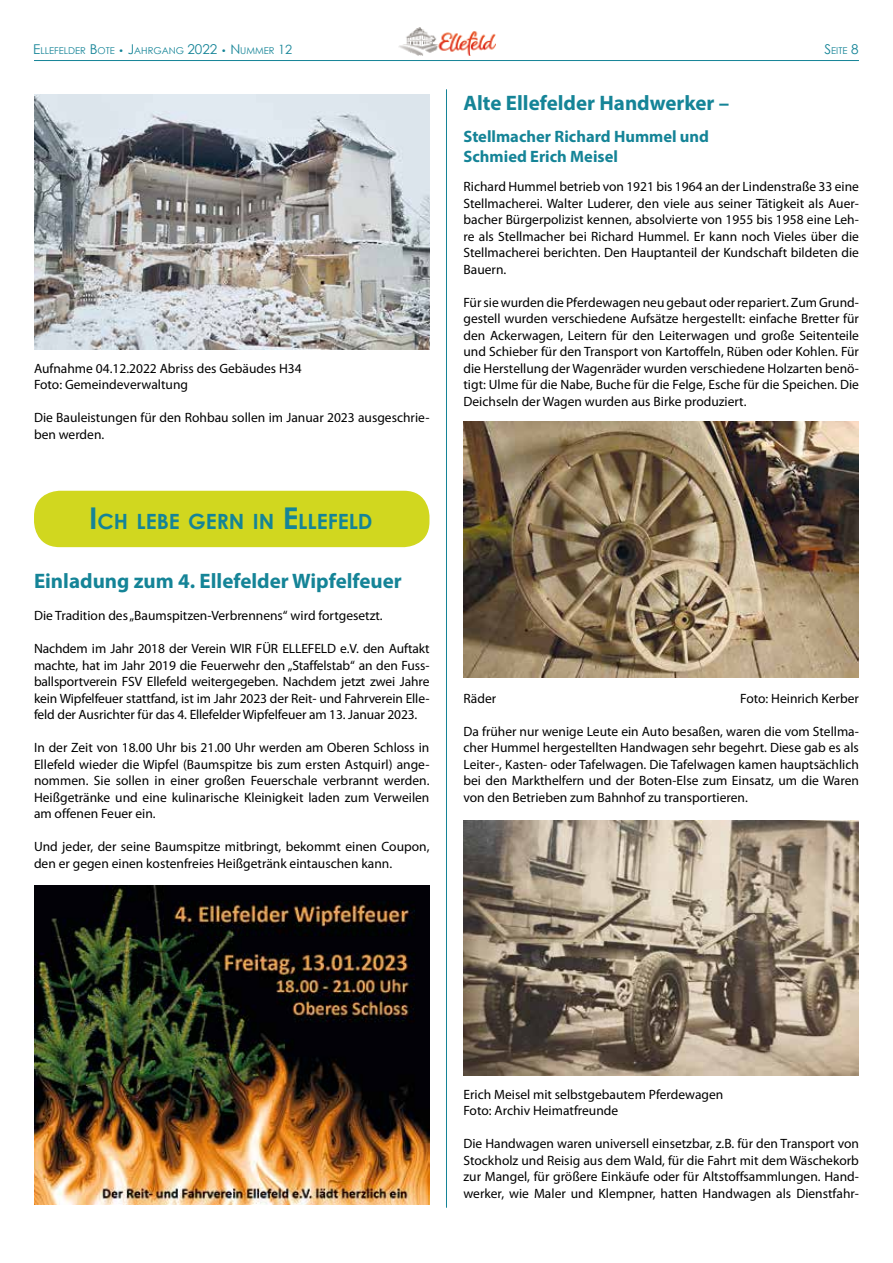
<style>
.page{position:relative;width:893px;height:1263px;background:#fff}
.page>*{position:absolute;margin:0;border:0;box-sizing:border-box;transform-origin:0 0}
.t1{font:700 21px "Myriad Pro";color:#158497}
.t2{font:700 21px "Century Gothic";color:#158497}
.t3{font:700 16.5px/19.8px "Myriad Pro";color:#158497}
.t4{font:13.5px/16.5px "Myriad Pro";color:#000;text-align:justify}
.t5{font:9.45px "Century Gothic";color:#158497}
.s1{font-size:13.5px}
.s2{font-size:9px}
.s3{font-size:12.75px}
.s4{font-size:30px}
</style>
<div class="page">
<img style="left:399px;top:28px;width:97px;height:28px">
<hr style="left:34px;top:60px;width:825px;height:1px;background:#158497">
<hr style="left:446px;top:89px;width:1px;height:1119px;background:#158497">
<img style="left:34px;top:95px;width:395px;height:255px">
<div style="left:34px;top:491px;width:395px;height:56px;background:#d1d71f;border-radius:25px"></div>
<img style="left:34px;top:886px;width:395px;height:318px">
<img style="left:463px;top:422px;width:396px;height:255px">
<img style="left:463px;top:820px;width:396px;height:255px">
<p class="t5" style="left:33px;top:44px;width:261px"><span class="s1">E</span>LLEFELDER <span class="s1">B</span>OTE <span class="s2">•</span> <span class="s1">J</span>AHRGANG <span class="s1">2022</span> <span class="s2">•</span> <span class="s1">N</span> UMMER <span class="s3">12</span></p>
<p class="t5" style="left:824px;top:44px;width:36px"><span class="s1">S</span>EITE <span class="s1">8</span></p>
<p class="t4" style="left:34px;top:360px;width:269px">Aufnahme 04.12.2022 Abriss des Gebäudes H34<br>Foto: Gemeindeverwaltung</p>
<p class="t4" style="left:34px;top:409px;width:397px">Die Bauleistungen für den Rohbau sollen im Januar 2023 ausgeschrie&shy;ben werden.</p>
<h1 class="t2" style="left:89px;top:505px;width:285px"><span class="s4">I</span>CH LEBE GERN IN <span class="s4">E</span>LLEFELD</h1>
<h1 class="t1" style="left:34px;top:567px;width:369px">Einladung zum 4. Ellefelder Wipfelfeuer</h1>
<p class="t4" style="left:34px;top:607px;width:350px">Die Tradition des „Baumspitzen-Verbrennens“ wird fortgesetzt.</p>
<p class="t4" style="left:34px;top:640px;width:397px">Nachdem im Jahr 2018 der Verein WIR FÜR ELLEFELD e.V. den Auftakt machte, hat im Jahr 2019 die Feuerwehr den „Staffelstab“ an den Fuss&shy;ballsportverein FSV Ellefeld weitergegeben. Nachdem jetzt zwei Jahre kein Wipfelfeuer stattfand, ist im Jahr 2023 der Reit- und Fahrverein Elle&shy;feld der Ausrichter für das 4. Ellefelder Wipfelfeuer am 13. Januar 2023.</p>
<p class="t4" style="left:34px;top:739px;width:397px">In der Zeit von 18.00 Uhr bis 21.00 Uhr werden am Oberen Schloss in Ellefeld wieder die Wipfel (Baumspitze bis zum ersten Astquirl) ange&shy;nommen. Sie sollen in einer großen Feuerschale verbrannt werden.<br>Heißgetränke und eine kulinarische Kleinigkeit laden zum Verweilen am offenen Feuer ein.</p>
<p class="t4" style="left:34px;top:838px;width:397px">Und jeder, der seine Baumspitze mitbringt, bekommt einen Coupon, den er gegen einen kostenfreies Heißgetränk eintauschen kann.</p>
<h1 class="t1" style="left:463px;top:89px;width:267px">Alte Ellefelder Handwerker –</h1>
<p class="t3" style="left:463px;top:126px;width:247px">Stellmacher Richard Hummel und<br>Schmied Erich Meisel</p>
<p class="t4" style="left:463px;top:178px;width:397px">Richard Hummel betrieb von 1921 bis 1964 an der Lindenstraße 33 eine Stellmacherei. Walter Luderer, den viele aus seiner Tätigkeit als Auer&shy;bacher Bürgerpolizist kennen, absolvierte von 1955 bis 1958 eine Leh&shy;re als Stellmacher bei Richard Hummel. Er kann noch Vieles über die Stellmacherei berichten. Den Hauptanteil der Kundschaft bildeten die Bauern.</p>
<p class="t4" style="left:463px;top:294px;width:397px">Für sie wurden die Pferdewagen neu gebaut oder repariert. Zum Grund&shy;gestell wurden verschiedene Aufsätze hergestellt: einfache Bretter für den Ackerwagen, Leitern für den Leiterwagen und große Seitenteile und Schieber für den Transport von Kartoffeln, Rüben oder Kohlen. Für die Herstellung der Wagenräder wurden verschiedene Holzarten benö&shy;tigt: Ulme für die Nabe, Buche für die Felge, Esche für die Speichen. Die Deichseln der Wagen wurden aus Birke produziert.</p>
<p class="t4" style="left:463px;top:690px;width:34px">Räder</p>
<p class="t4" style="left:740px;top:690px;width:120px">Foto: Heinrich Kerber</p>
<p class="t4" style="left:463px;top:723px;width:397px">Da früher nur wenige Leute ein Auto besaßen, waren die vom Stellma&shy;cher Hummel hergestellten Handwagen sehr begehrt. Diese gab es als Leiter-, Kasten- oder Tafelwagen. Die Tafelwagen kamen hauptsächlich bei den Markthelfern und der Boten-Else zum Einsatz, um die Waren von den Betrieben zum Bahnhof zu transportieren.</p>
<p class="t4" style="left:463px;top:1086px;width:261px">Erich Meisel mit selbstgebautem Pferdewagen<br>Foto: Archiv Heimatfreunde</p>
<p class="t4" style="left:463px;top:1135px;width:397px">Die Handwagen waren universell einsetzbar, z.B. für den Transport von Stockholz und Reisig aus dem Wald, für die Fahrt mit dem Wäschekorb zur Mangel, für größere Einkäufe oder für Altstoffsammlungen. Hand&shy;werker, wie Maler und Klempner, hatten Handwagen als Dienstfahr-</p>
</div>
